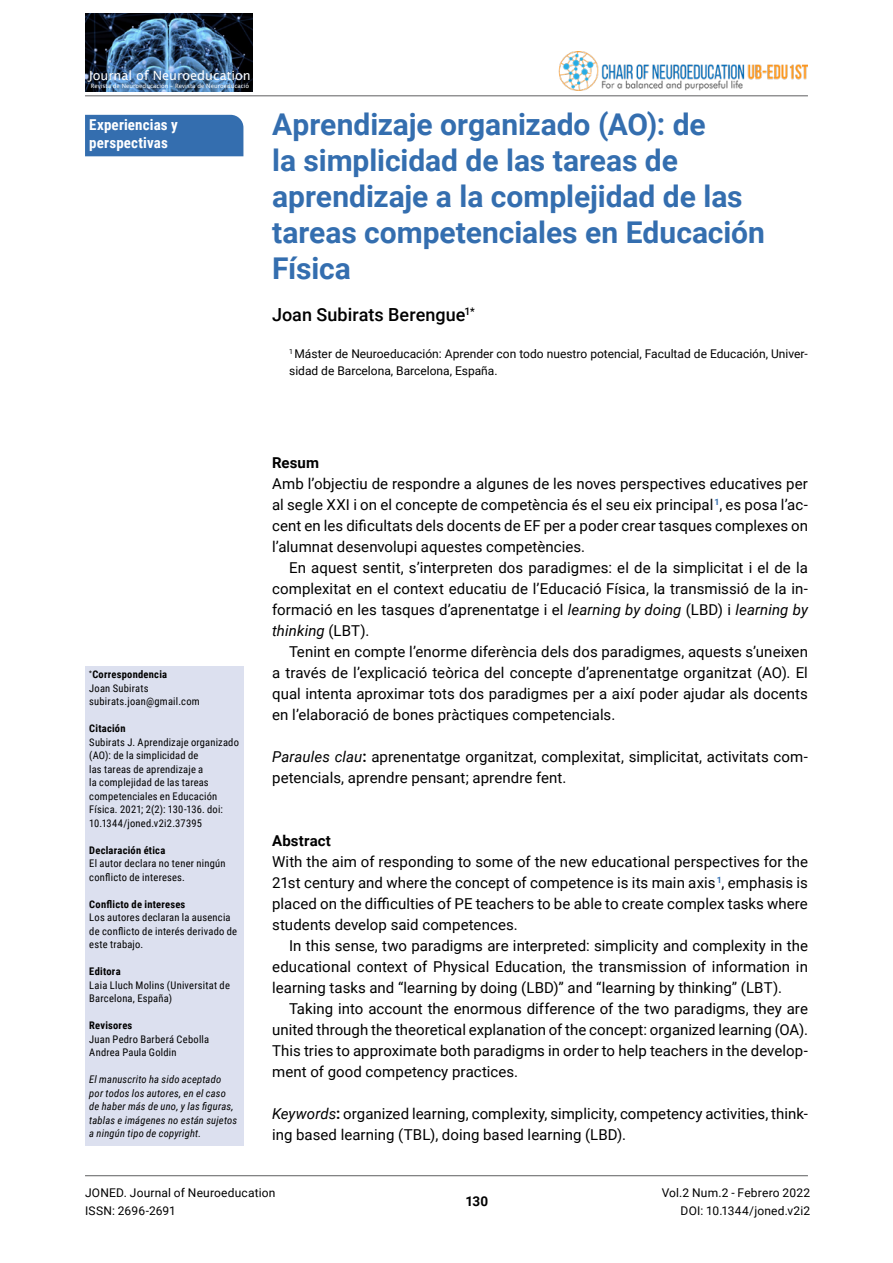
<style>
.page{position:relative;width:893px;height:1263px;background:#fff}
.page>*{position:absolute;margin:0;border:0;box-sizing:border-box;transform-origin:0 0}
.T1{font:700 30px/36px "Roboto";letter-spacing:-.005em;color:#346eaf}
.Autor{font:500 18px "Roboto";color:#000}
.RES{font:15px/21px "Roboto";letter-spacing:.005em;color:#000;text-align:justify}
.RES-ING{font:15px/21px "Roboto";letter-spacing:.005em;color:#000;text-align:justify}
.Categoria{font:700 15px/18px "Roboto Condensed";letter-spacing:.01em;color:#fff}
.RES-T{font:700 15px "Roboto";letter-spacing:.01em;color:#000}
.t1{font:700 13.5px "Roboto";color:#000}
.t2{font:12.75px "Lucida Sans";color:#fff}
.Autor-datos{font:12px/18px "Roboto";color:#000}
.DATOS{font:10.5px/13.5px "Roboto Condensed";letter-spacing:.02em;color:#000}
.DATOS-2{font:italic 10.5px/13.5px "Roboto Condensed";letter-spacing:.02em;color:#000}
.DATOS-1{font:700 10.5px "Roboto Condensed";letter-spacing:.02em;color:#000}
.t3{font:6px "Lucida Sans";color:#fff}
.s1{font-style:italic}
.s2{font-weight:700}
</style>
<div class="page">
<hr style="left:85px;top:1175px;width:723px;height:1px;background:#707172">
<hr style="left:85px;top:95px;width:723px;height:1px;background:#707172">
<img style="left:85px;top:14px;width:167px;height:78px">
<img style="left:558px;top:52px;width:250px;height:39px">
<div style="left:85px;top:115px;width:158px;height:41px;background:#346eaf"></div>
<div style="left:85px;top:666px;width:158px;height:480px;background:#dce0ef"></div>
<p class="t2" style="left:89px;top:68px;width:164px">Journal of Neuroeducation</p>
<p class="t3" style="left:91px;top:83px;width:160px">Revista de Neuroeducación – Revista de Neuroeducació</p>
<p class="Categoria" style="left:89px;top:115px;width:90px">Experiencias y perspectivas</p>
<p class="T1" style="left:272px;top:105px;width:494px">Aprendizaje organizado (AO): de<br>la simplicidad de las tareas de aprendizaje a la complejidad de las tareas competenciales en Educación<br>Física</p>
<p class="Autor" style="left:272px;top:302px;width:204px">Joan Subirats Berengue<sup>1*</sup></p>
<p class="Autor-datos" style="left:289px;top:345px;width:520px;line-height:16.5px"><sup>1</sup> Máster de Neuroeducación: Aprender con todo nuestro potencial, Facultad de Educación, Univer&shy;sidad de Barcelona, Barcelona, España.</p>
<p class="DATOS-1" style="left:89px;top:667px;width:79px"><sup>*</sup>Correspondencia</p>
<p class="DATOS" style="left:89px;top:681px;width:61px">Joan Subirats</p>
<p class="DATOS" style="left:89px;top:694px;width:112px">subirats.joan@gmail.com</p>
<p class="DATOS-1" style="left:89px;top:721px;width:38px">Citación</p>
<p class="DATOS" style="left:89px;top:735px;width:151px">Subirats J. Aprendizaje organizado (AO): de la simplicidad de<br>las tareas de aprendizaje a<br>la complejidad de las tareas competenciales en Educación<br>Física. 2021; 2(2): 130-136. doi:<br>10.1344/joned.v2i2.37395</p>
<p class="DATOS-1" style="left:89px;top:843px;width:78px">Declaración ética</p>
<p class="DATOS" style="left:89px;top:856px;width:138px">El autor declara no tener ningún conflicto de intereses.</p>
<p class="DATOS-1" style="left:89px;top:897px;width:98px">Conflicto de intereses</p>
<p class="DATOS" style="left:89px;top:910px;width:149px">Los autores declaran la ausencia de conflicto de interés derivado de este trabajo.</p>
<p class="DATOS-1" style="left:89px;top:964px;width:33px">Editora</p>
<p class="DATOS" style="left:89px;top:978px;width:142px">Laia Lluch Molins (Universitat de<br>Barcelona, España)</p>
<p class="DATOS-1" style="left:89px;top:1018px;width:45px">Revisores</p>
<p class="DATOS" style="left:89px;top:1032px;width:121px">Juan Pedro Barberá Cebolla</p>
<p class="DATOS" style="left:89px;top:1045px;width:89px">Andrea Paula Goldin</p>
<p class="DATOS-2" style="left:89px;top:1072px;width:149px">El manuscrito ha sido aceptado por todos los autores, en el caso de haber más de uno, y las figuras, tablas e imágenes no están sujetos a ningún tipo de copyright.</p>
<p class="RES-T" style="left:272px;top:452px;width:48px">Resum</p>
<p class="RES" style="left:272px;top:472px;width:537px">Amb l’objectiu de respondre a algunes de les noves perspectives educatives per al segle XXI i on el concepte de competència és el seu eix principal <sup>1</sup>, es posa l’ac&shy;cent en les dificultats dels docents de EF per a poder crear tasques complexes on l’alumnat desenvolupi aquestes competències.</p>
<p class="RES" style="left:272px;top:556px;width:537px;text-indent:17px">En aquest sentit, s’interpreten dos paradigmes: el de la simplicitat i el de la complexitat en el context educatiu de l’Educació Física, la transmissió de la in&shy;formació en les tasques d’aprenentatge i el <span class="s1">learning by doing</span> (LBD) i <span class="s1">learning by thinking</span> (LBT).</p>
<p class="RES" style="left:272px;top:640px;width:537px;text-indent:17px">Tenint en compte l’enorme diferència dels dos paradigmes, aquests s’uneixen a través de l’explicació teòrica del concepte d’aprenentatge organitzat (AO). El qual intenta aproximar tots dos paradigmes per a així poder ajudar als docents en l’elaboració de bones pràctiques competencials.</p>
<p class="RES" style="left:272px;top:745px;width:537px"><span class="s1">Paraules clau</span><span class="s2">:</span> aprenentatge organitzat, complexitat, simplicitat, activitats com&shy;petencials, aprendre pensant; aprendre fent.</p>
<p class="RES-T" style="left:272px;top:830px;width:60px">Abstract</p>
<p class="RES-ING" style="left:272px;top:850px;width:537px">With the aim of responding to some of the new educational perspectives for the 21st century and where the concept of competence is its main axis <sup>1</sup>, emphasis is placed on the difficulties of PE teachers to be able to create complex tasks where students develop said competences.</p>
<p class="RES-ING" style="left:272px;top:934px;width:537px;text-indent:17px">In this sense, two paradigms are interpreted: simplicity and complexity in the educational context of Physical Education, the transmission of information in learning tasks and “learning by doing (LBD)” and “learning by thinking” (LBT).</p>
<p class="RES-ING" style="left:272px;top:997px;width:537px;text-indent:17px">Taking into account the enormous difference of the two paradigms, they are united through the theoretical explanation of the concept: organized learning (OA).<br>This tries to approximate both paradigms in order to help teachers in the develop&shy;ment of good competency practices.</p>
<p class="RES-ING" style="left:272px;top:1102px;width:537px"><span class="s1">Keywords</span><span class="s2">:</span> organized learning, complexity, simplicity, competency activities, think&shy;ing based learning (TBL), doing based learning (LBD).</p>
<p class="Autor-datos" style="left:85px;top:1183px;width:192px">JONED. Journal of Neuroeducation<br>ISSN: 2696-2691</p>
<p class="t1" style="left:465px;top:1192px;width:24px">130</p>
<p class="Autor-datos" style="left:662px;top:1183px;width:150px;text-align:right">Vol.2 Num.2 - Febrero 2022<br>DOI: 10.1344/joned.v2i2</p>
</div>
